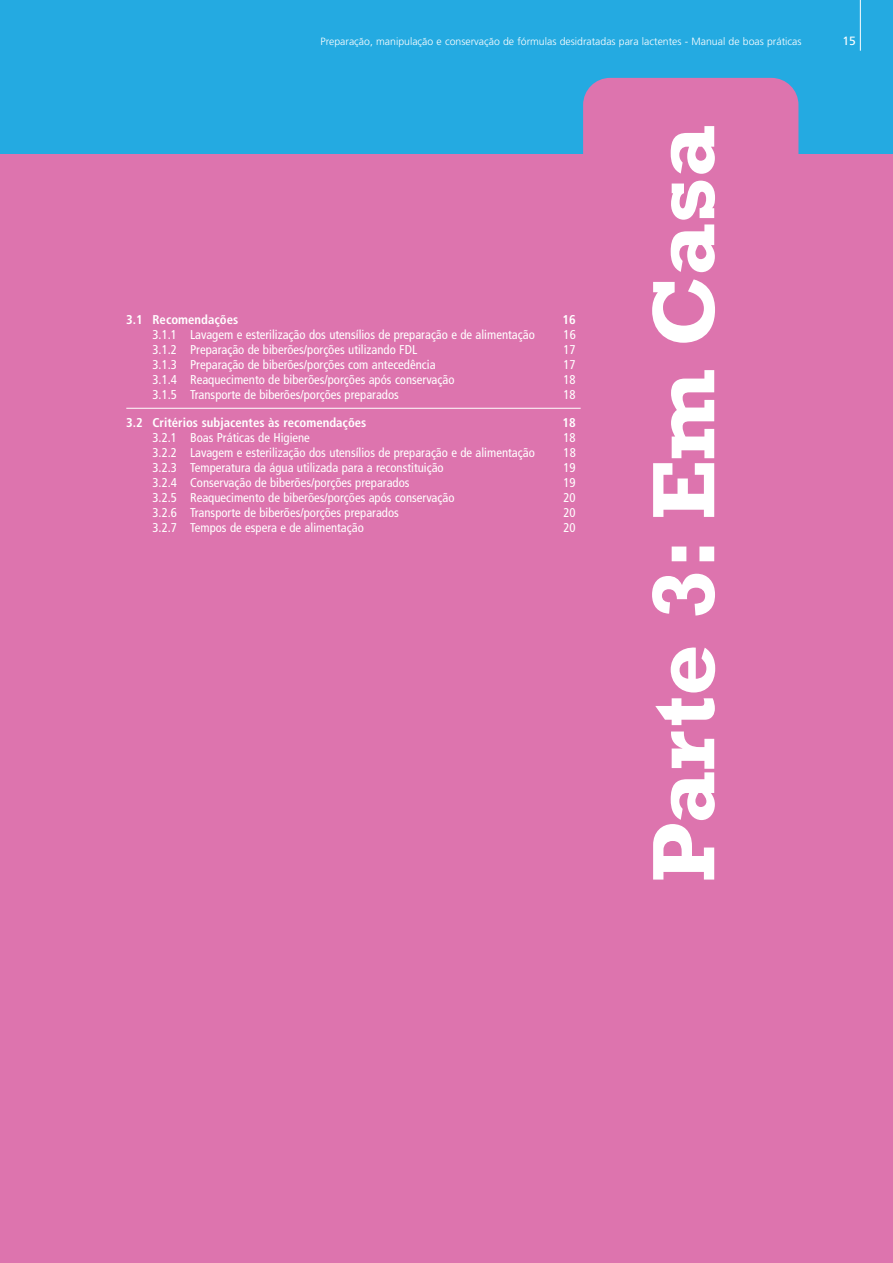
<style>
.page{position:relative;width:893px;height:1263px;background:#dd74ae}
.page>*{position:absolute;margin:0;border:0;box-sizing:border-box;transform-origin:0 0}
.t1{font:700 90px "Rockwell";color:#fff}
.t2{font:condensed 12.75px "Frutiger";color:#fff}
.t3{font:700 condensed 12.75px "Frutiger";color:#fff}
.t4{font:12px "Frutiger";color:#fff}
.t5{font:300 10.5px "Frutiger";color:#fff}
</style>
<div class="page">
<hr style="left:126px;top:408px;width:455px;height:1px;background:#fff">
<div style="left:0;top:0;width:893px;height:154px;background:#24aae1"></div>
<div style="left:583px;top:78px;width:215px;height:235px;background:#dd74ae;border-radius:27px"></div>
<hr style="left:860px;top:0;width:1px;height:51px;background:#fff">
<p class="t5" style="left:321px;top:38px;width:482px">Preparação, manipulação e conservação de fórmulas desidratadas para lactentes - Manual de boas práticas</p>
<p class="t4" style="left:842px;top:36px;width:15px">15</p>
<p class="t3" style="left:126px;top:315px;width:113px">3.1 Recomendações</p>
<p class="t3" style="left:562px;top:315px;width:15px">16</p>
<p class="t2" style="left:153px;top:330px;width:384px">3.1.1 Lavagem e esterilização dos utensílios de preparação e de alimentação</p>
<p class="t2" style="left:564px;top:330px;width:14px">16</p>
<p class="t2" style="left:153px;top:345px;width:266px">3.1.2 Preparação de biberões/porções utilizando FDL</p>
<p class="t2" style="left:563px;top:345px;width:14px">17</p>
<p class="t2" style="left:153px;top:360px;width:285px">3.1.3 Preparação de biberões/porções com antecedência</p>
<p class="t2" style="left:563px;top:360px;width:14px">17</p>
<p class="t2" style="left:153px;top:375px;width:303px">3.1.4 Reaquecimento de biberões/porções após conservação</p>
<p class="t2" style="left:563px;top:375px;width:14px">18</p>
<p class="t2" style="left:153px;top:390px;width:248px">3.1.5 Transporte de biberões/porções preparados</p>
<p class="t2" style="left:563px;top:390px;width:14px">18</p>
<p class="t3" style="left:126px;top:417px;width:242px">3.2 Critérios subjacentes às recomendações</p>
<p class="t3" style="left:562px;top:417px;width:15px">18</p>
<p class="t2" style="left:153px;top:432px;width:159px">3.2.1 Boas Práticas de Higiene</p>
<p class="t2" style="left:563px;top:432px;width:14px">18</p>
<p class="t2" style="left:153px;top:447px;width:384px">3.2.2 Lavagem e esterilização dos utensílios de preparação e de alimentação</p>
<p class="t2" style="left:564px;top:447px;width:14px">18</p>
<p class="t2" style="left:153px;top:462px;width:293px">3.2.3 Temperatura da água utilizada para a reconstituição</p>
<p class="t2" style="left:563px;top:462px;width:14px">19</p>
<p class="t2" style="left:153px;top:477px;width:259px">3.2.4 Conservação de biberões/porções preparados</p>
<p class="t2" style="left:563px;top:477px;width:14px">19</p>
<p class="t2" style="left:153px;top:492px;width:303px">3.2.5 Reaquecimento de biberões/porções após conservação</p>
<p class="t2" style="left:563px;top:492px;width:14px">20</p>
<p class="t2" style="left:153px;top:507px;width:248px">3.2.6 Transporte de biberões/porções preparados</p>
<p class="t2" style="left:563px;top:507px;width:14px">20</p>
<p class="t2" style="left:153px;top:522px;width:213px">3.2.7 Tempos de espera e de alimentação</p>
<p class="t2" style="left:563px;top:522px;width:14px">20</p>
<h1 class="t1" style="left:653px;top:882px;width:759px;rotate:-90deg">Parte 3: Em Casa</h1>
</div>
